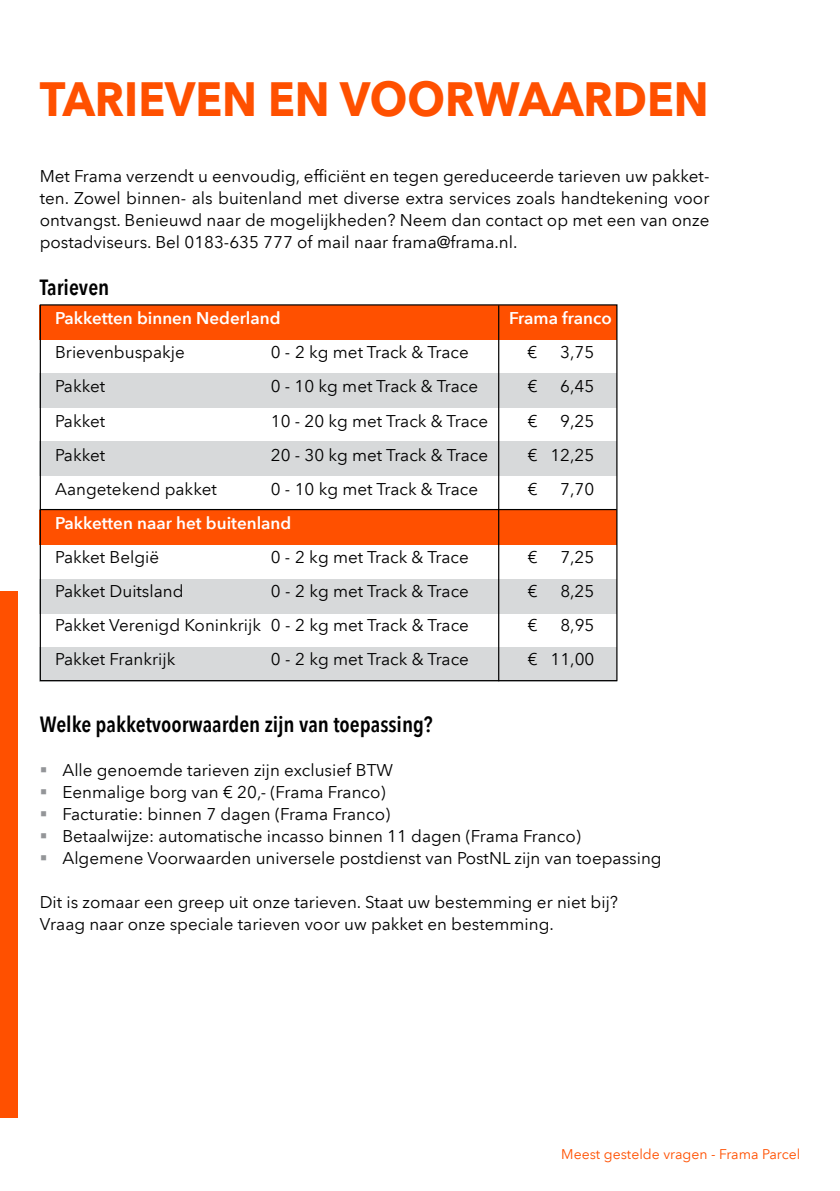
<style>
.page{position:relative;width:840px;height:1191px;background:#fff}
.page>*{position:absolute;margin:0;border:0;box-sizing:border-box;transform-origin:0 0}
.t1{font:700 48px "Avenir Next LT Pro";color:#ff5000;scale:.92 1}
.t2{font:600 condensed 22px "Avenir Next LT Pro";color:#000}
.t3{font:17px/22px "Avenir Next LT Pro";color:#000}
.t4{font:600 17px "Avenir Next LT Pro";color:#fff}
.t5{font:14px "Avenir Next LT Pro";color:#ff5000}
</style>
<div class="page">
<div style="left:0;top:591px;width:17px;height:526px;background:#ff5000"></div>
<div style="left:40px;top:510px;width:576px;height:34px;background:#ff5000"></div>
<div style="left:40px;top:305px;width:576px;height:34px;background:#ff5000"></div>
<div style="left:40px;top:374px;width:576px;height:34px;background:#d7d9da"></div>
<div style="left:40px;top:442px;width:576px;height:34px;background:#d7d9da"></div>
<div style="left:40px;top:579px;width:576px;height:34px;background:#d7d9da"></div>
<div style="left:40px;top:647px;width:576px;height:34px;background:#d7d9da"></div>
<hr style="left:498px;top:305px;width:1px;height:376px;background:#000">
<hr style="left:40px;top:509px;width:576px;height:1px;background:#000">
<h1 class="t1" style="left:40px;top:69px;width:728px">TARIEVEN EN VOORWAARDEN</h1>
<p class="t3" style="left:40px;top:165px;width:670px;text-align:justify">Met Frama verzendt u eenvoudig, efficiënt en tegen gereduceerde tarieven uw pakket&shy;ten. Zowel binnen- als buitenland met diverse extra services zoals handtekening voor ontvangst. Benieuwd naar de mogelijkheden? Neem dan contact op met een van onze postadviseurs. Bel 0183-635 777 of mail naar frama@frama.nl.</p>
<p class="t2" style="left:40px;top:273px;width:71px">Tarieven</p>
<p class="t4" style="left:55px;top:308px;width:227px">Pakketten binnen Nederland</p>
<p class="t4" style="left:509px;top:308px;width:104px">Frama franco</p>
<p class="t3" style="left:55px;top:341px;width:131px">Brievenbuspakje</p>
<p class="t3" style="left:270px;top:341px;width:199px">0 - 2 kg met Track &amp; Trace</p>
<p class="t3" style="left:527px;top:341px;width:11px">€</p>
<p class="t3" style="left:560px;top:341px;width:36px">3,75</p>
<p class="t3" style="left:55px;top:375px;width:52px">Pakket</p>
<p class="t3" style="left:270px;top:375px;width:209px">0 - 10 kg met Track &amp; Trace</p>
<p class="t3" style="left:527px;top:375px;width:11px">€</p>
<p class="t3" style="left:560px;top:375px;width:36px">6,45</p>
<p class="t3" style="left:55px;top:409px;width:52px">Pakket</p>
<p class="t3" style="left:271px;top:409px;width:219px">10 - 20 kg met Track &amp; Trace</p>
<p class="t3" style="left:527px;top:409px;width:11px">€</p>
<p class="t3" style="left:560px;top:409px;width:36px">9,25</p>
<p class="t3" style="left:55px;top:443px;width:52px">Pakket</p>
<p class="t3" style="left:271px;top:443px;width:219px">20 - 30 kg met Track &amp; Trace</p>
<p class="t3" style="left:527px;top:443px;width:68px">€ 12,25</p>
<p class="t3" style="left:55px;top:477px;width:163px">Aangetekend pakket</p>
<p class="t3" style="left:271px;top:477px;width:209px">0 - 10 kg met Track &amp; Trace</p>
<p class="t3" style="left:527px;top:477px;width:11px">€</p>
<p class="t3" style="left:560px;top:477px;width:36px">7,70</p>
<p class="t4" style="left:55px;top:512px;width:237px">Pakketten naar het buitenland</p>
<p class="t3" style="left:55px;top:545px;width:105px">Pakket België</p>
<p class="t3" style="left:271px;top:545px;width:199px">0 - 2 kg met Track &amp; Trace</p>
<p class="t3" style="left:527px;top:545px;width:11px">€</p>
<p class="t3" style="left:560px;top:545px;width:35px">7,25</p>
<p class="t3" style="left:55px;top:579px;width:130px">Pakket Duitsland</p>
<p class="t3" style="left:271px;top:579px;width:199px">0 - 2 kg met Track &amp; Trace</p>
<p class="t3" style="left:527px;top:579px;width:11px">€</p>
<p class="t3" style="left:560px;top:579px;width:35px">8,25</p>
<p class="t3" style="left:55px;top:613px;width:415px">Pakket Verenigd Koninkrijk 0 - 2 kg met Track &amp; Trace</p>
<p class="t3" style="left:527px;top:613px;width:11px">€</p>
<p class="t3" style="left:560px;top:613px;width:35px">8,95</p>
<p class="t3" style="left:55px;top:647px;width:122px">Pakket Frankrijk</p>
<p class="t3" style="left:271px;top:647px;width:199px">0 - 2 kg met Track &amp; Trace</p>
<p class="t3" style="left:527px;top:647px;width:68px">€ 11,00</p>
<p class="t2" style="left:40px;top:711px;width:394px">Welke pakketvoorwaarden zijn van toepassing?</p>
<p class="t3" style="left:62px;top:759px;width:600px">Alle genoemde tarieven zijn exclusief BTW<br>Eenmalige borg van € 20,- (Frama Franco)<br>Facturatie: binnen 7 dagen (Frama Franco)<br>Betaalwijze: automatische incasso binnen 11 dagen (Frama Franco)<br>Algemene Voorwaarden universele postdienst van PostNL zijn van toepassing</p>
<p class="t3" style="left:40px;top:891px;width:579px">Dit is zomaar een greep uit onze tarieven. Staat uw bestemming er niet bij?<br>Vraag naar onze speciale tarieven voor uw pakket en bestemming.</p>
<p class="t5" style="left:561px;top:1145px;width:240px">Meest gestelde vragen - Frama Parcel</p>
</div>
